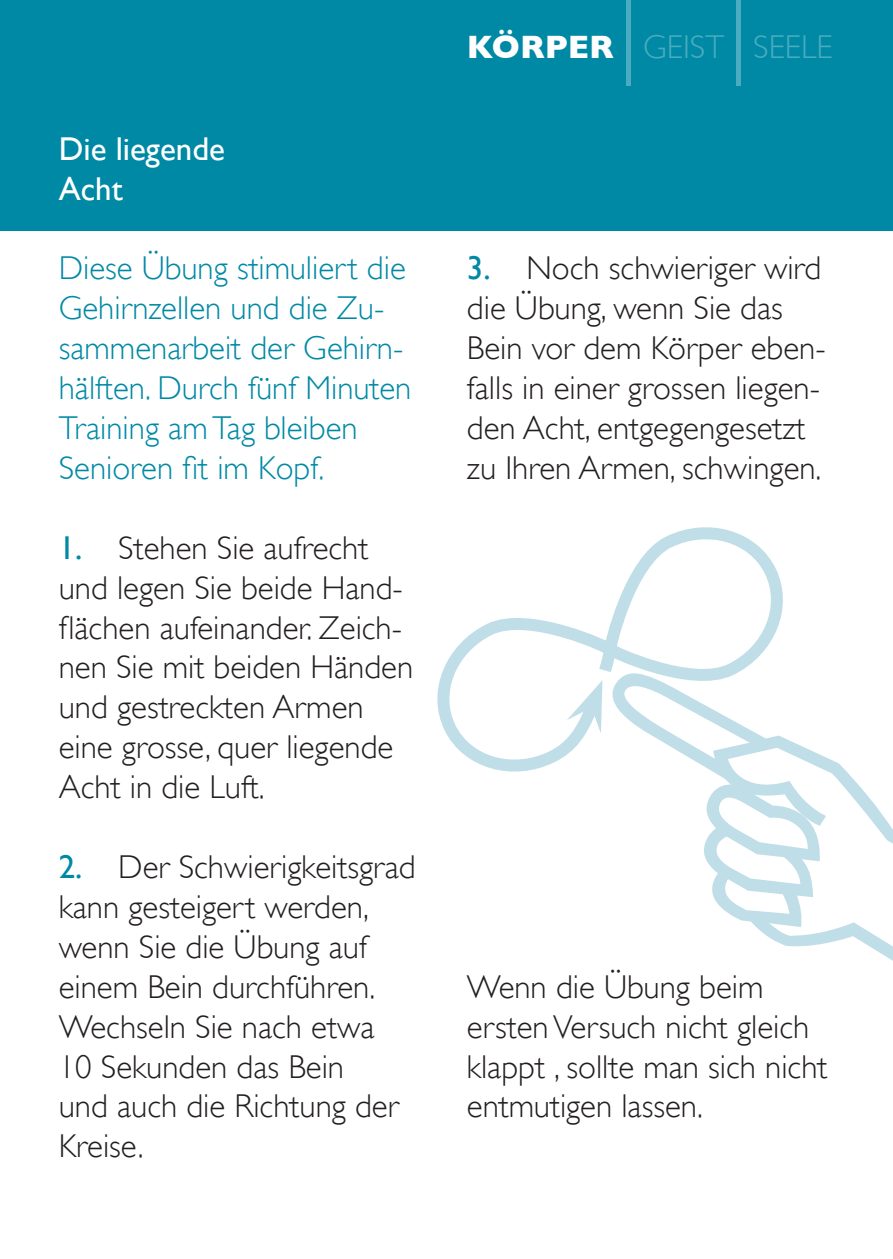
<style>
.page{position:relative;width:893px;height:1259px;background:#fff}
.page>*{position:absolute;margin:0;border:0;box-sizing:border-box;transform-origin:0 0}
.t1{font:120px "Gill Sans";color:#4babc0;scale:.5 1}
.t2{font:300 33px/39.9px "Gill Sans";color:#231f20}
.t3{font:300 33px/39.9px "Gill Sans";color:#0089a5}
.t4{font:33px/39.9px "Gill Sans";color:#fff}
.t5{font:300 33px "Gill Sans";color:#4babc0}
.t6{font:700 33px "Gill Sans";color:#fff}
.s1{font-weight:400;color:#0089a5}
</style>
<div class="page">
<div style="left:0;top:0;width:893px;height:230px;background:#0089a5"></div>
<svg style="left:704px;top:739px;width:189px;height:222px"></svg>
<svg style="left:437px;top:527px;width:350px;height:265px"></svg>
<p class="t4" style="left:59px;top:128px;width:168px">Die liegende<br>Acht</p>
<p class="t3" style="left:59px;top:248px;width:354px">Diese Übung stimuliert die<br>Gehirnzellen und die Zu&shy;sammenarbeit der Gehirn&shy;hälften. Durch fünf Minuten<br>Training am Tag bleiben<br>Senioren fit im Kopf.</p>
<p class="t2" style="left:59px;top:528px;width:356px"><span class="s1">1.</span> Stehen Sie aufrecht und legen Sie beide Hand&shy;flächen aufeinander. Zeich&shy;nen Sie mit beiden Händen und gestreckten Armen eine grosse, quer liegende<br>Acht in die Luft.</p>
<p class="t2" style="left:59px;top:847px;width:359px"><span class="s1">2.</span> Der Schwierigkeitsgrad kann gesteigert werden, wenn Sie die Übung auf einem Bein durchführen.<br>Wechseln Sie nach etwa<br>10 Sekunden das Bein<br>und auch die Richtung der<br>Kreise.</p>
<p class="t6" style="left:467px;top:28px;width:148px">KÖRPER</p>
<h1 class="t1" style="left:621px;top:-53px;width:33px">|</h1>
<p class="t5" style="left:643px;top:28px;width:83px">GEIST</p>
<h1 class="t1" style="left:731px;top:-53px;width:33px">|</h1>
<p class="t5" style="left:753px;top:28px;width:81px">SEELE</p>
<p class="t2" style="left:467px;top:248px;width:360px"><span class="s1">3.</span> Noch schwieriger wird die Übung, wenn Sie das<br>Bein vor dem Körper eben&shy;falls in einer grossen liegen&shy;den Acht, entgegengesetzt zu Ihren Armen, schwingen.</p>
<p class="t2" style="left:467px;top:966px;width:362px">Wenn die Übung beim ersten Versuch nicht gleich klappt , sollte man sich nicht entmutigen lassen.</p>
</div>
